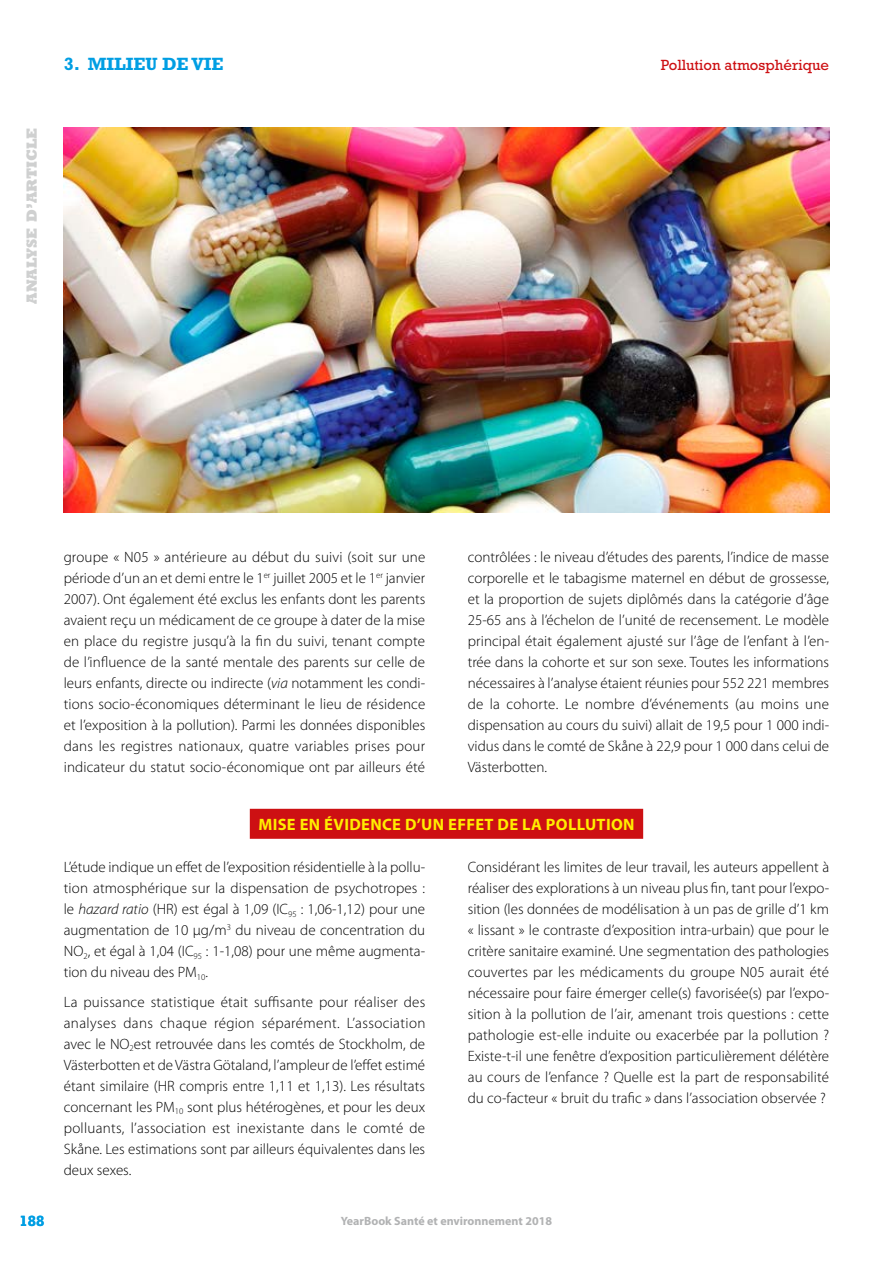
<style>
.page{position:relative;width:893px;height:1263px;background:#fff}
.page>*{position:absolute;margin:0;border:0;box-sizing:border-box;transform-origin:0 0}
.t1{font:700 18px "Rockwell Std";color:#009ee3}
.Intertitre_1{font:700 16.5px "Myriad Pro";letter-spacing:.02em;color:#ffed00}
.Texte_courant{font:300 15px/21px "Myriad Pro";color:#000;text-align:justify}
.t2{font:15px "Rockwell Std";color:#cd1013}
.t3{font:800 15px "Rockwell Std";color:#cfd0d0}
.t4{font:700 15px "Rockwell Std";color:#009ee3}
.t5{font:700 12px "Myriad Pro";color:#b1b2b3}
.s1{font-style:italic}
</style>
<div class="page">
<div style="left:250px;top:809px;width:393px;height:30px;background:#cd1013"></div>
<img style="left:64px;top:128px;width:765px;height:384px">
<p class="t3" style="left:23px;top:304px;width:178px;rotate:-90deg">ANALYSE D’ARTICLE</p>
<p class="t1" style="left:64px;top:54px;width:161px">3. MILIEU DE VIE</p>
<p class="t2" style="left:661px;top:57px;width:170px">Pollution atmosphérique</p>
<p class="t4" style="left:19px;top:1211px;width:26px">188</p>
<p class="Texte_courant" style="left:64px;top:546px;width:363px">groupe « N05 » antérieure au début du suivi (soit sur une période d’un an et demi entre le 1<sup>er</sup> juillet 2005 et le 1<sup>er</sup> janvier 2007). Ont également été exclus les enfants dont les parents avaient reçu un médicament de ce groupe à dater de la mise en place du registre jusqu’à la fin du suivi, tenant compte de l’influence de la santé mentale des parents sur celle de leurs enfants, directe ou indirecte (<span class="s1">via</span> notamment les condi&shy;tions socio-économiques déterminant le lieu de résidence et l’exposition à la pollution). Parmi les données disponibles dans les registres nationaux, quatre variables prises pour indicateur du statut socio-économique ont par ailleurs été</p>
<p class="Texte_courant" style="left:468px;top:546px;width:363px">contrôlées : le niveau d’études des parents, l’indice de masse corporelle et le tabagisme maternel en début de grossesse, et la proportion de sujets diplômés dans la catégorie d’âge 25-65 ans à l’échelon de l’unité de recensement. Le modèle principal était également ajusté sur l’âge de l’enfant à l’en&shy;trée dans la cohorte et sur son sexe. Toutes les informations nécessaires à l’analyse étaient réunies pour 552 221 membres de la cohorte. Le nombre d’événements (au moins une dispensation au cours du suivi) allait de 19,5 pour 1 000 indi&shy;vidus dans le comté de Skåne à 22,9 pour 1 000 dans celui de Västerbotten.</p>
<p class="Intertitre_1" style="left:258px;top:815px;width:378px">MISE EN ÉVIDENCE D’UN EFFET DE LA POLLUTION</p>
<p class="Texte_courant" style="left:64px;top:857px;width:363px">L’étude indique un effet de l’exposition résidentielle à la pollu&shy;tion atmosphérique sur la dispensation de psychotropes : le <span class="s1">hazard ratio</span> (HR) est égal à 1,09 (IC<sub>95</sub> : 1,06-1,12) pour une augmentation de 10 μg/m<sup>3</sup> du niveau de concentration du NO<sub>2</sub>, et égal à 1,04 (IC<sub>95</sub> : 1-1,08) pour une même augmenta&shy;tion du niveau des PM<sub>10</sub>.</p>
<p class="Texte_courant" style="left:64px;top:991px;width:363px">La puissance statistique était suffisante pour réaliser des analyses dans chaque région séparément. L’association avec le NO<sub>2</sub>est retrouvée dans les comtés de Stockholm, de Västerbotten et de Västra Götaland, l’ampleur de l’effet estimé étant similaire (HR compris entre 1,11 et 1,13). Les résultats concernant les PM<sub>10</sub> sont plus hétérogènes, et pour les deux polluants, l’association est inexistante dans le comté de Skåne. Les estimations sont par ailleurs équivalentes dans les deux sexes.</p>
<p class="Texte_courant" style="left:468px;top:857px;width:363px">Considérant les limites de leur travail, les auteurs appellent à réaliser des explorations à un niveau plus fin, tant pour l’expo&shy;sition (les données de modélisation à un pas de grille d’1 km « lissant » le contraste d’exposition intra-urbain) que pour le critère sanitaire examiné. Une segmentation des pathologies couvertes par les médicaments du groupe N05 aurait été nécessaire pour faire émerger celle(s) favorisée(s) par l’expo&shy;sition à la pollution de l’air, amenant trois questions : cette pathologie est-elle induite ou exacerbée par la pollution ?<br>Existe-t-il une fenêtre d’exposition particulièrement délétère au cours de l’enfance ? Quelle est la part de responsabilité du co-facteur « bruit du trafic » dans l’association observée ?</p>
<p class="t5" style="left:341px;top:1214px;width:213px">YearBook Santé et environnement 2018</p>
</div>
